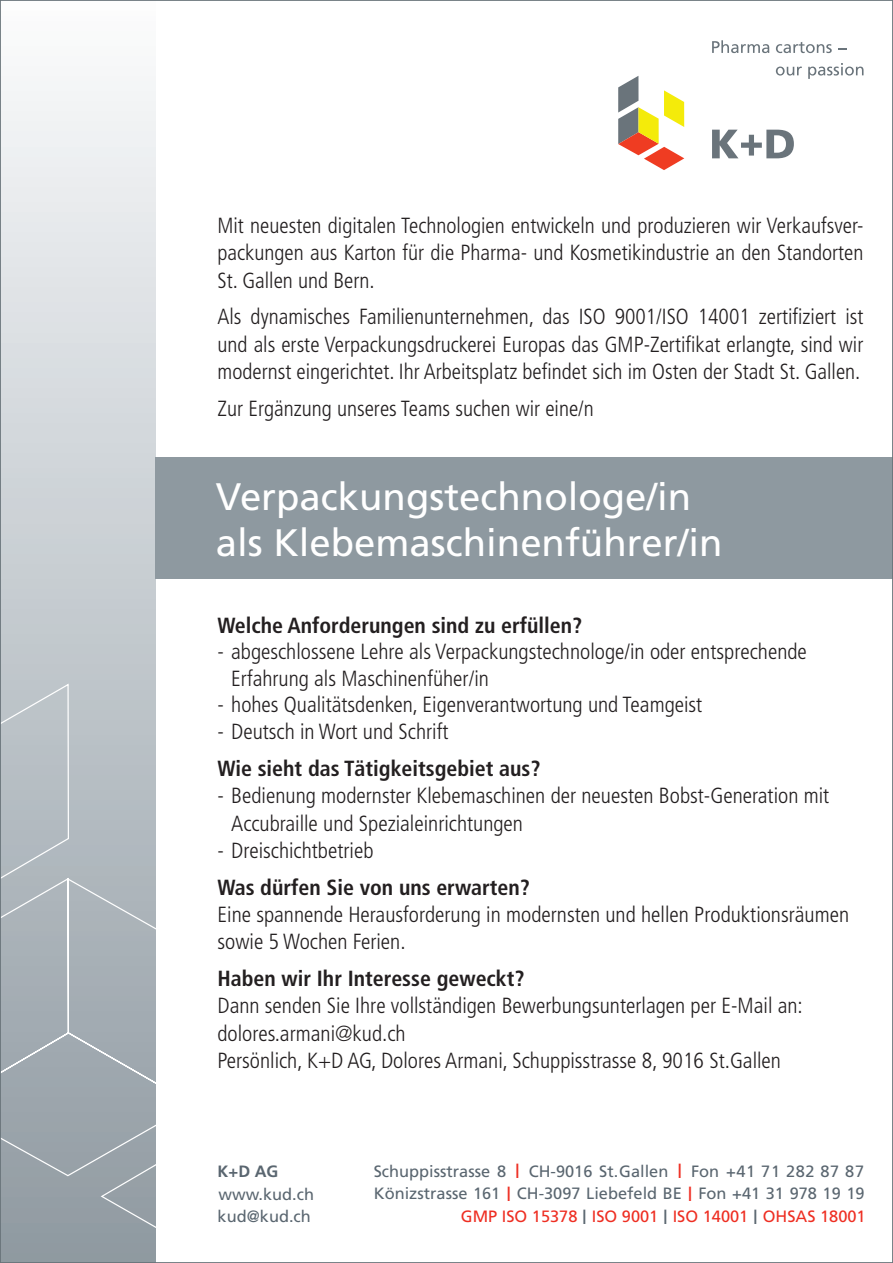
<style>
.page{position:relative;width:893px;height:1263px;background:#fff}
.page>*{position:absolute;margin:0;border:0;box-sizing:border-box;transform-origin:0 0}
.t1{font:38.25px "Frutiger";color:#fff}
.t2{font:300 condensed 21.9px/27.3px "Frutiger";color:#231f20}
.t3{font:700 condensed 21.9px "Frutiger";color:#231f20}
.t4{font:16.35px/23px "Frutiger";color:#5a6670;text-align:right}
.t5{font:16.35px "Frutiger";color:#ee2e22}
.t6{font:700 16.35px "Frutiger";color:#5a6670}
.s1{font-weight:700}
.s2{font-size:19.05px;color:#ee2e22}
.s3{color:#ee2e22}
.s4{font-size:19.05px}
.s5{font-size:19.05px;color:#5a6670}
</style>
<div class="page">
<svg style="left:2px;top:81px;width:153px;height:601px;background:#d8dce0"></svg>
<svg style="left:2px;top:682px;width:154px;height:579px;background:#adb5ba"></svg>
<div style="left:156px;top:457px;width:737px;height:121px;background:#8e99a0"></div>
<svg style="left:618px;top:76px;width:66px;height:94px"></svg>
<svg style="left:712px;top:130px;width:82px;height:28px"></svg>
<svg style="left:712px;top:40px;width:57px;height:13px"></svg>
<svg style="left:776px;top:42px;width:56px;height:11px"></svg>
<svg style="left:776px;top:67px;width:26px;height:9px"></svg>
<svg style="left:808px;top:63px;width:55px;height:16px"></svg>
<p class="t2" style="left:217px;top:212px;width:647px;text-align:justify">Mit neuesten digitalen Technologien entwickeln und produzieren wir Verkaufsver&shy;packungen aus Karton für die Pharma- und Kosmetikindustrie an den Standorten St. Gallen und Bern.</p>
<p class="t2" style="left:217px;top:303px;width:647px;text-align:justify">Als dynamisches Familienunternehmen, das ISO 9001/ISO 14001 zertifiziert ist und als erste Verpackungsdruckerei Europas das GMP-Zertifikat erlangte, sind wir modernst eingerichtet. Ihr Arbeitsplatz befindet sich im Osten der Stadt St. Gallen.</p>
<p class="t2" style="left:217px;top:395px;width:378px">Zur Ergänzung unseres Teams suchen wir eine/n</p>
<p class="t1" style="left:216px;top:474px;width:477px">Verpackungstechnologe/in</p>
<p class="t1" style="left:216px;top:520px;width:508px">als Klebemaschinenführer/in</p>
<p class="t3" style="left:217px;top:612px;width:366px">Welche Anforderungen sind zu erfüllen?</p>
<p class="t2" style="left:231px;top:639px;width:577px;line-height:26.2px;text-indent:-14px">- abgeschlossene Lehre als Verpackungstechnologe/in oder entsprechende<br>Erfahrung als Maschinenfüher/in</p>
<p class="t2" style="left:217px;top:691px;width:486px">- hohes Qualitätsdenken, Eigenverantwortung und Teamgeist</p>
<p class="t2" style="left:217px;top:718px;width:232px">- Deutsch in Wort und Schrift</p>
<p class="t3" style="left:217px;top:755px;width:325px">Wie sieht das Tätigkeitsgebiet aus?</p>
<p class="t2" style="left:231px;top:782px;width:600px;text-indent:-14px">- Bedienung modernster Klebemaschinen der neuesten Bobst-Generation mit<br>Accubraille und Spezialeinrichtungen</p>
<p class="t2" style="left:217px;top:837px;width:158px">- Dreischichtbetrieb</p>
<p class="t2" style="left:217px;top:874px;width:633px"><span class="s1">Was dürfen Sie von uns erwarten?<br></span>Eine spannende Herausforderung in modernsten und hellen Produktionsräumen sowie 5 Wochen Ferien.</p>
<p class="t2" style="left:217px;top:965px;width:587px"><span class="s1">Haben wir Ihr Interesse geweckt?<br></span>Dann senden Sie Ihre vollständigen Bewerbungsunterlagen per E-Mail an: dolores.armani@kud.ch<br>Persönlich, K+D AG, Dolores Armani, Schuppisstrasse 8, 9016 St.Gallen</p>
<p class="t6" style="left:218px;top:1161px;width:62px">K+D AG</p>
<p class="t4" style="left:218px;top:1205px;width:95px">kud@kud.ch</p>
<p class="t4" style="left:218px;top:1182px;width:97px">www.kud.ch</p>
<p class="t4" style="left:374px;top:1159px;width:493px">Schuppisstrasse 8 <span class="s2">l</span> CH-9016 St.Gallen <span class="s2">l</span> Fon +41 71 282 87 87<br>Könizstrasse 161 <span class="s2">l</span> CH-3097 Liebefeld BE <span class="s2">l</span> Fon +41 31 978 19 19<br><span class="s3">GMP ISO 15378</span> <span class="s4">l</span> <span class="s3">ISO 9001</span> <span class="s4">l</span> <span class="s3">ISO 14001</span> <span class="s4">l</span> <span class="s3">OHSAS 18001</span></p>
<p class="t4" style="left:558px;top:1159px;width:337px">Schuppisstrasse 8 <span class="s2">l</span> CH-9016 St.Gallen <span class="s2">l</span> Fo</p>
<p class="t4" style="left:558px;top:1182px;width:334px">Könizstrasse 161 <span class="s2">l</span> CH-3097 Liebefeld BE <span class="s2">l</span> F</p>
<p class="t5" style="left:645px;top:1207px;width:253px">GMP ISO 15378 <span class="s5">l</span> ISO 9001 <span class="s5">l</span> ISO 1</p>
</div>
